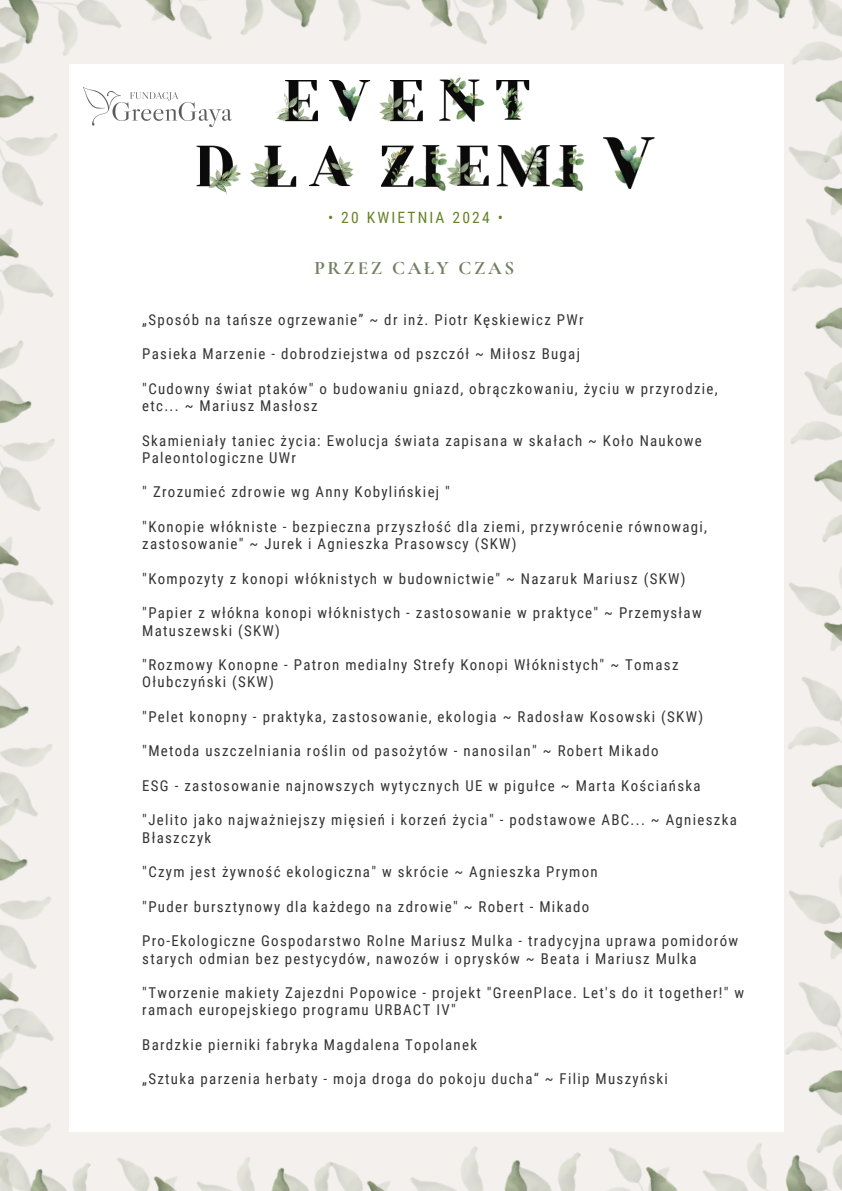
<style>
.page{position:relative;width:842px;height:1191px;background:#fff}
.page>*{position:absolute;margin:0;border:0;box-sizing:border-box;transform-origin:0 0}
.t1{font:700 19px "Cormorant Garamond";letter-spacing:.14em;color:#707f62}
.t2{font:15.6px "Roboto Condensed";letter-spacing:.14em;color:#678226}
.t3{font:14.9px/17.2px "Roboto Condensed";letter-spacing:.085em;color:#343434}
</style>
<div class="page">
<img style="left:196px;top:145px;width:158px;height:49px">
<img style="left:381px;top:145px;width:203px;height:46px">
<img style="left:275px;top:82px;width:255px;height:40px">
<img style="left:393px;top:1132px;width:157px;height:58px">
<img style="left:111px;top:1140px;width:72px;height:50px">
<img style="left:183px;top:1132px;width:207px;height:58px">
<img style="left:784px;top:1042px;width:58px;height:42px">
<img style="left:784px;top:903px;width:58px;height:139px">
<img style="left:784px;top:735px;width:58px;height:168px">
<img style="left:784px;top:598px;width:58px;height:137px">
<img style="left:784px;top:445px;width:58px;height:153px">
<img style="left:784px;top:299px;width:58px;height:146px">
<img style="left:784px;top:218px;width:58px;height:81px">
<img style="left:784px;top:81px;width:58px;height:137px">
<img style="left:755px;top:1084px;width:87px;height:106px">
<img style="left:550px;top:1132px;width:205px;height:58px">
<img style="left:427px;top:0;width:4px;height:60px">
<img style="left:168px;top:0;width:259px;height:106px">
<img style="left:672px;top:0;width:170px;height:81px">
<img style="left:637px;top:0;width:124px;height:46px">
<img style="left:431px;top:0;width:206px;height:82px">
<img style="left:0;top:113px;width:69px;height:31px">
<img style="left:0;top:144px;width:69px;height:140px">
<img style="left:0;top:284px;width:69px;height:168px">
<img style="left:0;top:452px;width:69px;height:137px">
<img style="left:0;top:589px;width:69px;height:152px">
<img style="left:0;top:741px;width:69px;height:147px">
<img style="left:0;top:888px;width:69px;height:80px">
<img style="left:0;top:968px;width:111px;height:222px">
<img style="left:0;top:0;width:136px;height:113px">
<img style="left:66px;top:0;width:204px;height:57px">
<img style="left:83px;top:88px;width:149px;height:39px">
<img style="left:603px;top:137px;width:52px;height:52px">
<p class="t2" style="left:328px;top:208px;width:176px">• 20 KWIETNIA 2024 •</p>
<p class="t1" style="left:314px;top:257px;width:201px">PRZEZ CAŁY CZAS</p>
<p class="t3" style="left:142px;top:311px;width:443px">„Sposób na tańsze ogrzewanie” ~ dr inż. Piotr Kęskiewicz PWr</p>
<p class="t3" style="left:142px;top:345px;width:439px">Pasieka Marzenie - dobrodziejstwa od pszczół ~ Miłosz Bugaj</p>
<p class="t3" style="left:142px;top:380px;width:577px">"Cudowny świat ptaków" o budowaniu gniazd, obrączkowaniu, życiu w przyrodzie, etc... ~ Mariusz Masłosz</p>
<p class="t3" style="left:142px;top:432px;width:561px">Skamieniały taniec życia: Ewolucja świata zapisana w skałach ~ Koło Naukowe<br>Paleontologiczne UWr</p>
<p class="t3" style="left:142px;top:483px;width:309px">" Zrozumieć zdrowie wg Anny Kobylińskiej "</p>
<p class="t3" style="left:142px;top:518px;width:566px">"Konopie włókniste - bezpieczna przyszłość dla ziemi, przywrócenie równowagi, zastosowanie" ~ Jurek i Agnieszka Prasowscy (SKW)</p>
<p class="t3" style="left:142px;top:570px;width:545px">"Kompozyty z konopi włóknistych w budownictwie" ~ Nazaruk Mariusz (SKW)</p>
<p class="t3" style="left:142px;top:604px;width:561px">"Papier z włókna konopi włóknistych - zastosowanie w praktyce" ~ Przemysław<br>Matuszewski (SKW)</p>
<p class="t3" style="left:142px;top:656px;width:538px">"Rozmowy Konopne - Patron medialny Strefy Konopi Włóknistych" ~ Tomasz<br>Ołubczyński (SKW)</p>
<p class="t3" style="left:142px;top:708px;width:562px">"Pelet konopny - praktyka, zastosowanie, ekologia ~ Radosław Kosowski (SKW)</p>
<p class="t3" style="left:142px;top:742px;width:518px">"Metoda uszczelniania roślin od pasożytów - nanosilan" ~ Robert Mikado</p>
<p class="t3" style="left:142px;top:777px;width:560px">ESG - zastosowanie najnowszych wytycznych UE w pigułce ~ Marta Kościańska</p>
<p class="t3" style="left:142px;top:811px;width:596px">"Jelito jako najważniejszy mięsień i korzeń życia" - podstawowe ABC... ~ Agnieszka<br>Błaszczyk</p>
<p class="t3" style="left:142px;top:863px;width:457px">"Czym jest żywność ekologiczna" w skrócie ~ Agnieszka Prymon</p>
<p class="t3" style="left:142px;top:897px;width:448px">"Puder bursztynowy dla każdego na zdrowie" ~ Robert - Mikado</p>
<p class="t3" style="left:142px;top:932px;width:597px">Pro-Ekologiczne Gospodarstwo Rolne Mariusz Mulka - tradycyjna uprawa pomidorów starych odmian bez pestycydów, nawozów i oprysków ~ Beata i Mariusz Mulka</p>
<p class="t3" style="left:142px;top:984px;width:603px">"Tworzenie makiety Zajezdni Popowice - projekt "GreenPlace. Let's do it together!" w ramach europejskiego programu URBACT IV"</p>
<p class="t3" style="left:142px;top:1035px;width:336px">Bardzkie pierniki fabryka Magdalena Topolanek</p>
<p class="t3" style="left:142px;top:1070px;width:527px">„Sztuka parzenia herbaty - moja droga do pokoju ducha“ ~ Filip Muszyński</p>
</div>
